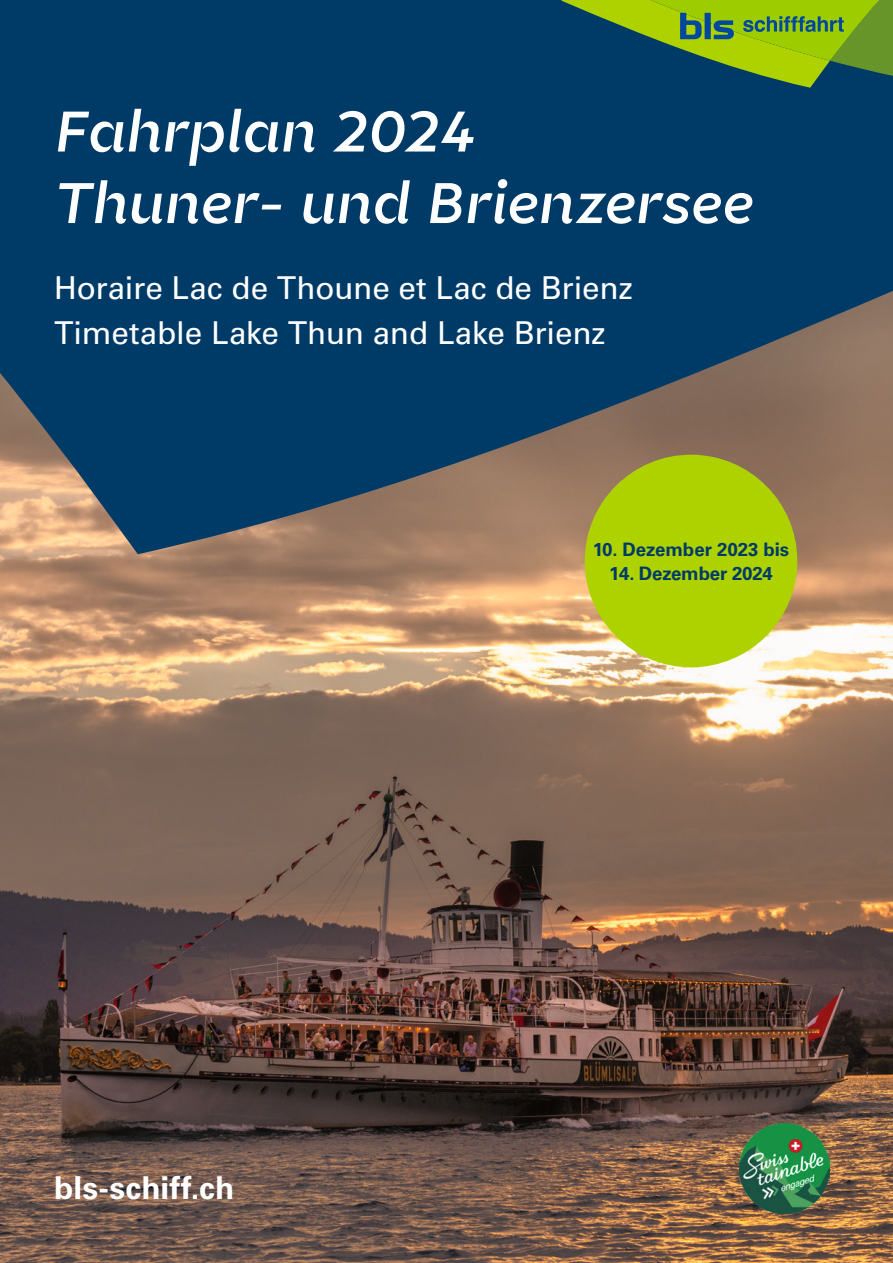
<style>
.page{position:relative;width:893px;height:1263px;background:#fff}
.page>*{position:absolute;margin:0;border:0;box-sizing:border-box;transform-origin:0 0}
.t1{font:italic 500 57px "Glance Sans";letter-spacing:-.005em;color:#fff}
.t2{font:31.5px "Univers LT Std";letter-spacing:-.005em;color:#fff}
.t3{font:700 31.5px "Univers LT Std";letter-spacing:.01em;color:#fff}
.t4{font:700 18.6px "Univers LT Std";letter-spacing:-.01em;color:#003b68}
</style>
<div class="page">
<img style="left:0;top:554px;width:893px;height:709px">
<img style="left:740px;top:1123px;width:90px;height:90px">
<svg style="left:0;top:0;width:893px;height:554px;background:#1d4767"></svg>
<div style="left:585px;top:455px;width:212px;height:212px;background:#aed100;border-radius:50%"></div>
<svg style="left:561px;top:0;width:332px;height:88px;background:#568834"></svg>
<p class="t1" style="left:54px;top:93px;width:424px">Fahrplan 2024</p>
<p class="t1" style="left:54px;top:165px;width:701px">Thuner- und Brienzersee</p>
<p class="t2" style="left:54px;top:269px;width:580px">Horaire Lac de Thoune et Lac de Brienz</p>
<p class="t2" style="left:54px;top:314px;width:553px">Timetable Lake Thun and Lake Brienz</p>
<p class="t3" style="left:54px;top:1169px;width:182px">bls-schiff.ch</p>
<p class="t4" style="left:593px;top:538px;width:198px">10. Dezember 2023 bis</p>
<p class="t4" style="left:609px;top:562px;width:165px">14. Dezember 2024</p>
</div>
